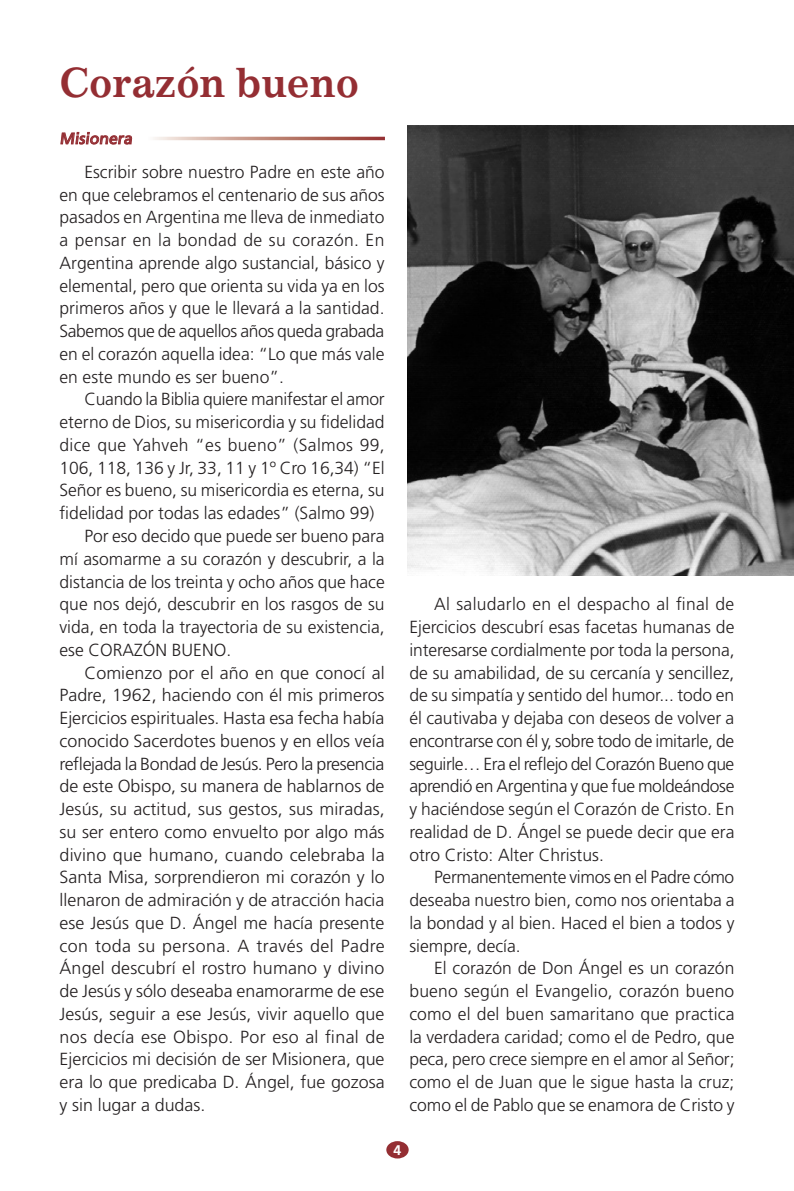
<style>
.page{position:relative;width:794px;height:1191px;background:#fff}
.page>*{position:absolute;margin:0;border:0;box-sizing:border-box;transform-origin:0 0}
.t1{font:700 40.25px "Impressum Std";color:#942e33;scale:.95 1}
.t2{font:300 17.5px/22.8px "Frutiger LT Std";color:#231f20;text-align:justify}
.t3{font:300 17.5px "Frutiger LT Std";letter-spacing:-.025em;color:#231f20}
.t4{font:300 17.5px "Frutiger LT Std";letter-spacing:.02em;color:#231f20}
.t5{font:300 17.5px "Frutiger LT Std";letter-spacing:.025em;color:#231f20}
.t6{font:15.75px "Frutiger LT Std";color:#942e33}
.t7{font:700 14px "Frutiger LT Std";color:#fff}
</style>
<div class="page">
<div style="left:386px;top:1141px;width:23px;height:17px;background:#942e33;border-radius:50%"></div>
<img style="left:407px;top:125px;width:387px;height:450px">
<svg style="left:60px;top:131px;width:72px;height:14px"></svg>
<h1 class="t1" style="left:60px;top:58px;width:317px">Corazón bueno</h1>
<p class="t6" style="left:60px;top:129px;width:76px">Misionera</p>
<p class="t2" style="left:60px;top:161px;width:326px;text-indent:25px">Escribir sobre nuestro Padre en este año en que celebramos el centenario de sus años pasados en Argentina me lleva de inmediato a pensar en la bondad de su corazón. En Argentina aprende algo sustancial, básico y elemental, pero que orienta su vida ya en los primeros años y que le llevará a la santidad.<br>Sabemos que de aquellos años queda grabada en el corazón aquella idea: “Lo que más vale en este mundo es ser bueno”.</p>
<p class="t2" style="left:84px;top:388px;width:302px">Cuando la Biblia quiere manifestar el amor</p>
<p class="t2" style="left:60px;top:411px;width:326px">eterno de Dios, su misericordia y su fidelidad</p>
<p class="t4" style="left:60px;top:435px;width:327px">dice que Yahveh “es bueno” (Salmos 99,</p>
<p class="t2" style="left:60px;top:456px;width:327px">106, 118, 136 y Jr, 33, 11 y 1º Cro 16,34) “El</p>
<p class="t2" style="left:60px;top:479px;width:326px">Señor es bueno, su misericordia es eterna, su</p>
<p class="t2" style="left:60px;top:502px;width:316px">fidelidad por todas las edades” (Salmo 99)</p>
<p class="t2" style="left:84px;top:525px;width:302px">Por eso decido que puede ser bueno para</p>
<p class="t2" style="left:60px;top:547px;width:326px">mí asomarme a su corazón y descubrir, a la</p>
<p class="t2" style="left:60px;top:570px;width:327px">distancia de los treinta y ocho años que hace</p>
<p class="t2" style="left:60px;top:593px;width:326px">que nos dejó, descubrir en los rasgos de su</p>
<p class="t2" style="left:60px;top:616px;width:326px">vida, en toda la trayectoria de su existencia,</p>
<p class="t2" style="left:60px;top:638px;width:173px">ese CORAZÓN BUENO.</p>
<p class="t2" style="left:84px;top:661px;width:302px">Comienzo por el año en que conocí al</p>
<p class="t2" style="left:60px;top:684px;width:326px">Padre, 1962, haciendo con él mis primeros</p>
<p class="t2" style="left:60px;top:707px;width:326px">Ejercicios espirituales. Hasta esa fecha había</p>
<p class="t2" style="left:60px;top:729px;width:326px">conocido Sacerdotes buenos y en ellos veía</p>
<p class="t3" style="left:60px;top:753px;width:326px">reflejada la Bondad de Jesús. Pero la presencia</p>
<p class="t2" style="left:60px;top:775px;width:326px">de este Obispo, su manera de hablarnos de</p>
<p class="t2" style="left:60px;top:798px;width:327px">Jesús, su actitud, sus gestos, sus miradas,</p>
<p class="t2" style="left:60px;top:820px;width:326px">su ser entero como envuelto por algo más</p>
<p class="t2" style="left:60px;top:843px;width:327px">divino que humano, cuando celebraba la</p>
<p class="t2" style="left:60px;top:866px;width:326px">Santa Misa, sorprendieron mi corazón y lo</p>
<p class="t2" style="left:60px;top:889px;width:326px">llenaron de admiración y de atracción hacia</p>
<p class="t2" style="left:60px;top:911px;width:326px">ese Jesús que D. Ángel me hacía presente</p>
<p class="t5" style="left:60px;top:935px;width:327px">con toda su persona. A través del Padre</p>
<p class="t2" style="left:60px;top:957px;width:326px">Ángel descubrí el rostro humano y divino</p>
<p class="t2" style="left:60px;top:980px;width:326px">de Jesús y sólo deseaba enamorarme de ese</p>
<p class="t2" style="left:60px;top:1002px;width:326px">Jesús, seguir a ese Jesús, vivir aquello que</p>
<p class="t2" style="left:60px;top:1025px;width:327px">nos decía ese Obispo. Por eso al final de</p>
<p class="t2" style="left:60px;top:1048px;width:326px">Ejercicios mi decisión de ser Misionera, que</p>
<p class="t2" style="left:60px;top:1071px;width:326px">era lo que predicaba D. Ángel, fue gozosa</p>
<p class="t2" style="left:60px;top:1093px;width:147px">y sin lugar a dudas.</p>
<p class="t2" style="left:409px;top:593px;width:327px;text-indent:25px">Al saludarlo en el despacho al final de Ejercicios descubrí esas facetas humanas de interesarse cordialmente por toda la persona, de su amabilidad, de su cercanía y sencillez, de su simpatía y sentido del humor... todo en él cautivaba y dejaba con deseos de volver a encontrarse con él y, sobre todo de imitarle, de seguirle… Era el reflejo del Corazón Bueno que aprendió en Argentina y que fue moldeándose y haciéndose según el Corazón de Cristo. En realidad de D. Ángel se puede decir que era otro Cristo: Alter Christus.</p>
<p class="t2" style="left:409px;top:866px;width:326px;text-indent:25px">Permanentemente vimos en el Padre cómo deseaba nuestro bien, como nos orientaba a la bondad y al bien. Haced el bien a todos y siempre, decía.</p>
<p class="t2" style="left:409px;top:957px;width:327px;text-indent:25px">El corazón de Don Ángel es un corazón bueno según el Evangelio, corazón bueno como el del buen samaritano que practica la verdadera caridad; como el de Pedro, que peca, pero crece siempre en el amor al Señor; como el de Juan que le sigue hasta la cruz; como el de Pablo que se enamora de Cristo y</p>
<p class="t7" style="left:393px;top:1142px;width:9px">4</p>
</div>
